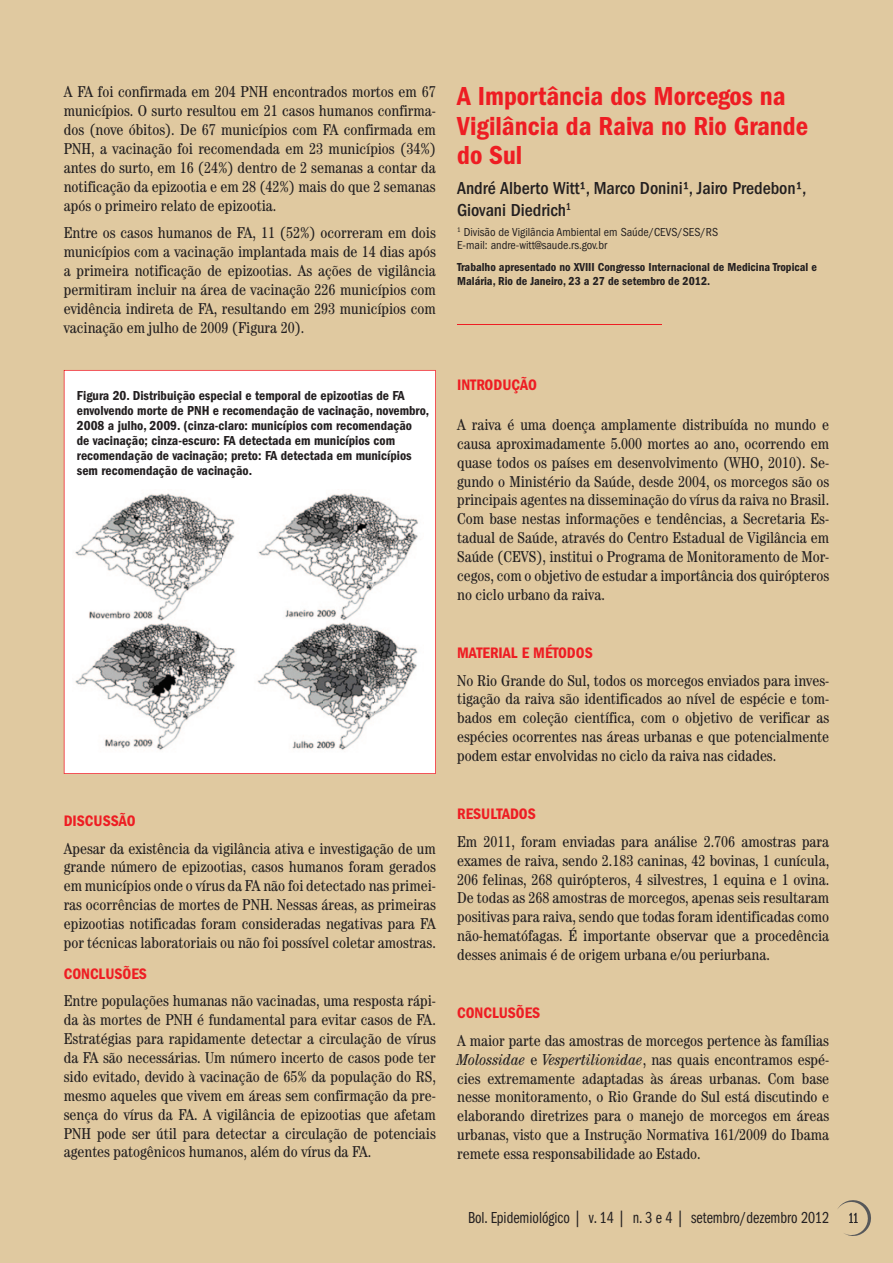
<style>
.page{position:relative;width:893px;height:1263px;background:#e0c9a0}
.page>*{position:absolute;margin:0;border:0;box-sizing:border-box;transform-origin:0 0}
.t1{font:600 condensed 27px/29.2px "Franklin Gothic LT";color:#ee1d23}
.t2{font:500 condensed 18px/21.6px "Franklin Gothic LT";color:#231f20}
.t3{font:16.5px "Franklin Gothic LT Book Cmpr";color:#231f20}
.t4{font:condensed 15.75px/18.9px "Century LT";color:#231f20;text-align:justify}
.t5{font:600 condensed 15.75px "Franklin Gothic LT";color:#ee1d23}
.t6{font:600 condensed 13.5px/15px "Franklin Gothic LT";color:#231f20}
.t7{font:600 condensed 12px/13.5px "Franklin Gothic LT";color:#231f20}
.t8{font:condensed 12px/13.5px "Franklin Gothic LT";color:#231f20}
.s1{font-style:italic}
.s2{font-family:"Franklin Gothic LT Book X Cmpr";font-size:15px;color:#57585a}
</style>
<div class="page">
<svg style="left:837px;top:1200px;width:34px;height:36px"></svg>
<hr style="left:457px;top:324px;width:204px;height:1px;background:#ee1d23">
<div style="left:64px;top:370px;width:372px;height:404px;background:#fff"></div>
<img style="left:73px;top:490px;width:351px;height:264px">
<p class="t4" style="left:64px;top:82px;width:374px">A FA foi confirmada em 204 PNH encontrados mortos em 67 municípios. O surto resultou em 21 casos humanos confirma&shy;dos (nove óbitos). De 67 municípios com FA confirmada em PNH, a vacinação foi recomendada em 23 municípios (34%) antes do surto, em 16 (24%) dentro de 2 semanas a contar da notificação da epizootia e em 28 (42%) mais do que 2 semanas após o primeiro relato de epizootia.</p>
<p class="t4" style="left:64px;top:223px;width:374px">Entre os casos humanos de FA, 11 (52%) ocorreram em dois municípios com a vacinação implantada mais de 14 dias após a primeira notificação de epizootias. As ações de vigilância permitiram incluir na área de vacinação 226 municípios com evidência indireta de FA, resultando em 293 municípios com vacinação em julho de 2009 (Figura 20).</p>
<p class="t6" style="left:77px;top:388px;width:354px">Figura 20. Distribuição especial e temporal de epizootias de FA envolvendo morte de PNH e recomendação de vacinação, novembro, 2008 a julho, 2009. (cinza-claro: municípios com recomendação<br>de vacinação; cinza-escuro: FA detectada em municípios com recomendação de vacinação; preto: FA detectada em municípios sem recomendação de vacinação.</p>
<p class="t5" style="left:64px;top:812px;width:73px">DISCUSSÃO</p>
<p class="t4" style="left:64px;top:838px;width:374px">Apesar da existência da vigilância ativa e investigação de um grande número de epizootias, casos humanos foram gerados em municípios onde o vírus da FA não foi detectado nas primei&shy;ras ocorrências de mortes de PNH. Nessas áreas, as primeiras epizootias notificadas foram consideradas negativas para FA por técnicas laboratoriais ou não foi possível coletar amostras.</p>
<p class="t5" style="left:64px;top:965px;width:85px">CONCLUSÕES</p>
<p class="t4" style="left:64px;top:991px;width:374px">Entre populações humanas não vacinadas, uma resposta rápi&shy;da às mortes de PNH é fundamental para evitar casos de FA.<br>Estratégias para rapidamente detectar a circulação de vírus da FA são necessárias. Um número incerto de casos pode ter sido evitado, devido à vacinação de 65% da população do RS, mesmo aqueles que vivem em áreas sem confirmação da pre&shy;sença do vírus da FA. A vigilância de epizootias que afetam PNH pode ser útil para detectar a circulação de potenciais agentes patogênicos humanos, além do vírus da FA.</p>
<h1 class="t1" style="left:457px;top:82px;width:352px">A Importância dos Morcegos na<br>Vigilância da Raiva no Rio Grande do Sul</h1>
<p class="t2" style="left:457px;top:178px;width:351px">André Alberto Witt¹, Marco Donini¹, Jairo Predebon¹,<br>Giovani Diedrich<sup>1</sup></p>
<p class="t8" style="left:457px;top:225px;width:263px"><sup>1</sup> Divisão de Vigilância Ambiental em Saúde/CEVS/SES/RS<br>E-mail: andre-witt@saude.rs.gov.br</p>
<p class="t7" style="left:457px;top:260px;width:361px">Trabalho apresentado no XVIII Congresso Internacional de Medicina Tropical e<br>Malária, Rio de Janeiro, 23 a 27 de setembro de 2012.</p>
<p class="t5" style="left:457px;top:375px;width:81px">INTRODUÇÃO</p>
<p class="t4" style="left:457px;top:415px;width:374px">A raiva é uma doença amplamente distribuída no mundo e causa aproximadamente 5.000 mortes ao ano, ocorrendo em quase todos os países em desenvolvimento (WHO, 2010). Se&shy;gundo o Ministério da Saúde, desde 2004, os morcegos são os principais agentes na disseminação do vírus da raiva no Brasil.<br>Com base nestas informações e tendências, a Secretaria Es&shy;tadual de Saúde, através do Centro Estadual de Vigilância em Saúde (CEVS), institui o Programa de Monitoramento de Mor&shy;cegos, com o objetivo de estudar a importância dos quirópteros no ciclo urbano da raiva.</p>
<p class="t5" style="left:457px;top:644px;width:137px">MATERIAL E MÉTODOS</p>
<p class="t4" style="left:457px;top:670px;width:374px">No Rio Grande do Sul, todos os morcegos enviados para inves&shy;tigação da raiva são identificados ao nível de espécie e tom&shy;bados em coleção científica, com o objetivo de verificar as espécies ocorrentes nas áreas urbanas e que potencialmente podem estar envolvidas no ciclo da raiva nas cidades.</p>
<p class="t5" style="left:457px;top:805px;width:80px">RESULTADOS</p>
<p class="t4" style="left:457px;top:832px;width:374px">Em 2011, foram enviadas para análise 2.706 amostras para exames de raiva, sendo 2.183 caninas, 42 bovinas, 1 cunícula, 206 felinas, 268 quirópteros, 4 silvestres, 1 equina e 1 ovina.<br>De todas as 268 amostras de morcegos, apenas seis resultaram positivas para raiva, sendo que todas foram identificadas como não-hematófagas. É importante observar que a procedência desses animais é de origem urbana e/ou periurbana.</p>
<p class="t5" style="left:457px;top:1004px;width:85px">CONCLUSÕES</p>
<p class="t4" style="left:457px;top:1031px;width:374px">A maior parte das amostras de morcegos pertence às famílias <span class="s1">Molossidae</span> e <span class="s1">Vespertilionidae</span>, nas quais encontramos espé&shy;cies extremamente adaptadas às áreas urbanas. Com base nesse monitoramento, o Rio Grande do Sul está discutindo e elaborando diretrizes para o manejo de morcegos em áreas urbanas, visto que a Instrução Normativa 161/2009 do Ibama remete essa responsabilidade ao Estado.</p>
<p class="t3" style="left:468px;top:1208px;width:392px">Bol. Epidemiológico | v. 14 | n. 3 e 4 | setembro/dezembro 2012 <span class="s2">11</span></p>
</div>
